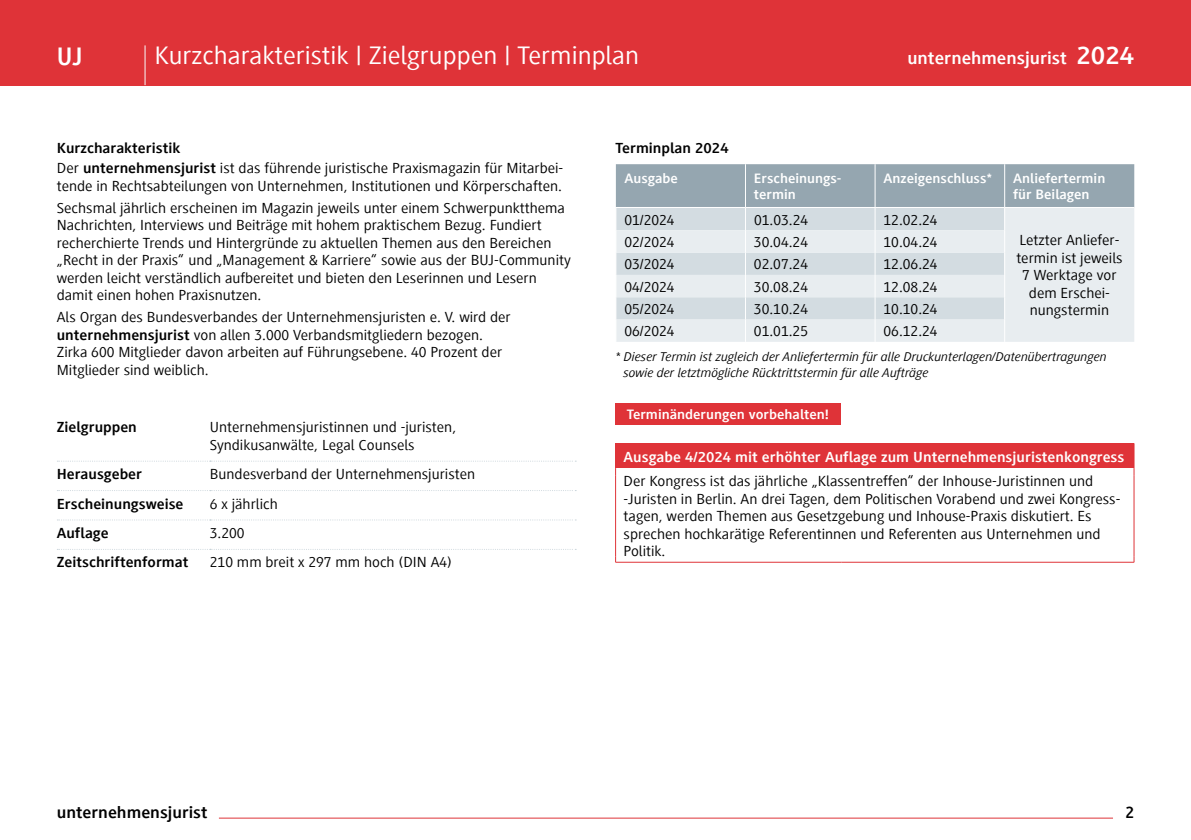
<style>
.page{position:relative;width:1191px;height:840px;background:#fff}
.page>*{position:absolute;margin:0;border:0;box-sizing:border-box;transform-origin:0 0}
.t1{font:26px "Generis Sans Com";color:#fff;scale:1.08 1}
.t2{font:700 26px "Generis Sans Com";color:#fff}
.t3{font:700 18px "Generis Sans Com";color:#fff;scale:1.08 1}
.t4{font:700 17px "Generis Sans Com";color:#000;scale:1.08 1}
.t5{font:700 17px "Generis Sans Com";color:#000}
.t6{font:15px/17.6px "Generis Sans Com";color:#000;scale:1.08 1}
.t7{font:700 15px "Generis Sans Com";color:#000;scale:1.08 1}
.t8{font:700 15px "Generis Sans Com";color:#fff;scale:1.08 1}
.t9{font:700 14px/16px "Generis Sans Com";color:#fff;scale:1.08 1}
.t10{font:italic 13px/16px "Generis Sans Com";color:#000;scale:1.08 1}
.s1{font-size:26px}
.s2{font-weight:700}
</style>
<div class="page">
<div style="left:0;top:0;width:1191px;height:85px;background:#df3338"></div>
<hr style="left:144px;top:45px;width:2px;height:40px;background:#f8f9fa">
<hr style="left:219px;top:817px;width:894px;height:1px;background:#df3338">
<svg style="left:57px;top:460px;width:519px;height:1px"></svg>
<svg style="left:57px;top:519px;width:519px;height:1px"></svg>
<svg style="left:57px;top:490px;width:519px;height:1px"></svg>
<svg style="left:615px;top:164px;width:519px;height:177px;background:#ced7dc"></svg>
<div style="left:615px;top:403px;width:225px;height:22px;background:#df3338"></div>
<div style="left:615px;top:443px;width:519px;height:25px;background:#df3338"></div>
<hr style="left:615px;top:475px;width:1px;height:81px;background:#df3338">
<hr style="left:1133px;top:475px;width:1px;height:81px;background:#df3338">
<hr style="left:615px;top:561px;width:226px;height:1px;background:#df3338">
<hr style="left:841px;top:561px;width:293px;height:1px;background:#df3338">
<h1 class="t2" style="left:57px;top:42px;width:28px">UJ</h1>
<h1 class="t1" style="left:154px;top:42px;width:450px">Kurzcharakteristik | Zielgruppen | Terminplan</h1>
<p class="t3" style="left:907px;top:49px;width:211px">unternehmensjurist <span class="s1">2024</span></p>
<p class="t6" style="left:57px;top:138px;width:470px;line-height:20.4px"><span class="s2">Kurzcharakteristik<br></span>Der <span class="s2">unternehmensjurist</span> ist das führende juristische Praxismagazin für Mitarbei-</p>
<p class="t6" style="left:57px;top:175px;width:472px;line-height:22px">tende in Rechtsabteilungen von Unternehmen, Institutionen und Körperschaften.<br>Sechsmal jährlich erscheinen im Magazin jeweils unter einem Schwerpunktthema</p>
<p class="t6" style="left:57px;top:216px;width:477px">Nachrichten, Interviews und Beiträge mit hohem praktischem Bezug. Fundiert recherchierte Trends und Hintergründe zu aktuellen Themen aus den Bereichen „Recht in der Praxis“ und „Management &amp; Karriere“ sowie aus der BUJ-Community werden leicht verständlich aufbereitet und bieten den Leserinnen und Lesern damit einen hohen Praxisnutzen.</p>
<p class="t6" style="left:57px;top:308px;width:422px">Als Organ des Bundesverbandes der Unternehmensjuristen e. V. wird der <span class="s2">unternehmensjurist</span> von allen 3.000 Verbandsmitgliedern bezogen.<br>Zirka 600 Mitglieder davon arbeiten auf Führungsebene. 40 Prozent der Mitglieder sind weiblich.</p>
<p class="t7" style="left:57px;top:419px;width:76px">Zielgruppen</p>
<p class="t6" style="left:210px;top:418px;width:229px">Unternehmensjuristinnen und -juristen,<br>Syndikusanwälte, Legal Counsels</p>
<p class="t7" style="left:57px;top:466px;width:80px">Herausgeber</p>
<p class="t6" style="left:210px;top:465px;width:247px">Bundesverband der Unternehmensjuristen</p>
<p class="t7" style="left:57px;top:495px;width:119px">Erscheinungsweise</p>
<p class="t6" style="left:210px;top:494px;width:64px">6 x jährlich</p>
<p class="t7" style="left:57px;top:524px;width:50px">Auflage</p>
<p class="t6" style="left:210px;top:524px;width:34px">3.200</p>
<p class="t7" style="left:57px;top:554px;width:123px">Zeitschriftenformat</p>
<p class="t6" style="left:210px;top:553px;width:226px">210 mm breit x 297 mm hoch (DIN A4)</p>
<p class="t7" style="left:615px;top:139px;width:106px">Terminplan 2024</p>
<p class="t9" style="left:624px;top:170px;width:51px">Ausgabe</p>
<p class="t9" style="left:754px;top:170px;width:83px">Erscheinungs&shy;termin</p>
<p class="t9" style="left:883px;top:170px;width:102px">Anzeigenschluss*</p>
<p class="t9" style="left:1013px;top:170px;width:87px">Anliefertermin für Beilagen</p>
<p class="t6" style="left:624px;top:211px;width:48px">01/2024</p>
<p class="t6" style="left:754px;top:211px;width:52px">01.03.24</p>
<p class="t6" style="left:883px;top:211px;width:52px">12.02.24</p>
<p class="t6" style="left:1016px;top:231px;width:100px;text-align:center">Letzter Anliefer&shy;termin ist jeweils<br>7 Werktage vor dem Erschei&shy;nungstermin</p>
<p class="t6" style="left:624px;top:233px;width:48px">02/2024</p>
<p class="t6" style="left:754px;top:233px;width:52px">30.04.24</p>
<p class="t6" style="left:883px;top:233px;width:52px">10.04.24</p>
<p class="t6" style="left:624px;top:255px;width:48px">03/2024</p>
<p class="t6" style="left:754px;top:255px;width:52px">02.07.24</p>
<p class="t6" style="left:883px;top:255px;width:52px">12.06.24</p>
<p class="t6" style="left:624px;top:278px;width:48px">04/2024</p>
<p class="t6" style="left:754px;top:278px;width:52px">30.08.24</p>
<p class="t6" style="left:883px;top:278px;width:52px">12.08.24</p>
<p class="t6" style="left:624px;top:300px;width:48px">05/2024</p>
<p class="t6" style="left:754px;top:300px;width:52px">30.10.24</p>
<p class="t6" style="left:883px;top:300px;width:52px">10.10.24</p>
<p class="t6" style="left:624px;top:322px;width:48px">06/2024</p>
<p class="t6" style="left:754px;top:322px;width:52px">01.01.25</p>
<p class="t6" style="left:883px;top:322px;width:52px">06.12.24</p>
<p class="t10" style="left:623px;top:348px;width:449px;text-indent:-8px">* Dieser Termin ist zugleich der Anliefertermin für alle Druckunterlagen/Datenübertragungen sowie der letztmögliche Rücktrittstermin für alle Aufträge</p>
<p class="t9" style="left:626px;top:406px;width:189px">Terminänderungen vorbehalten!</p>
<p class="t8" style="left:623px;top:448px;width:465px">Ausgabe 4/2024 mit erhöhter Auflage zum Unternehmensjuristenkongress</p>
<p class="t6" style="left:623px;top:472px;width:461px">Der Kongress ist das jährliche „Klassentreffen“ der Inhouse-Juristinnen und -Juristen in Berlin. An drei Tagen, dem Politischen Vorabend und zwei Kongress&shy;tagen, werden Themen aus Gesetzgebung und Inhouse-Praxis diskutiert. Es sprechen hochkarätige Referentinnen und Referenten aus Unternehmen und Politik.</p>
<p class="t4" style="left:57px;top:803px;width:141px">unternehmensjurist</p>
<p class="t5" style="left:1125px;top:803px;width:10px">2</p>
</div>
